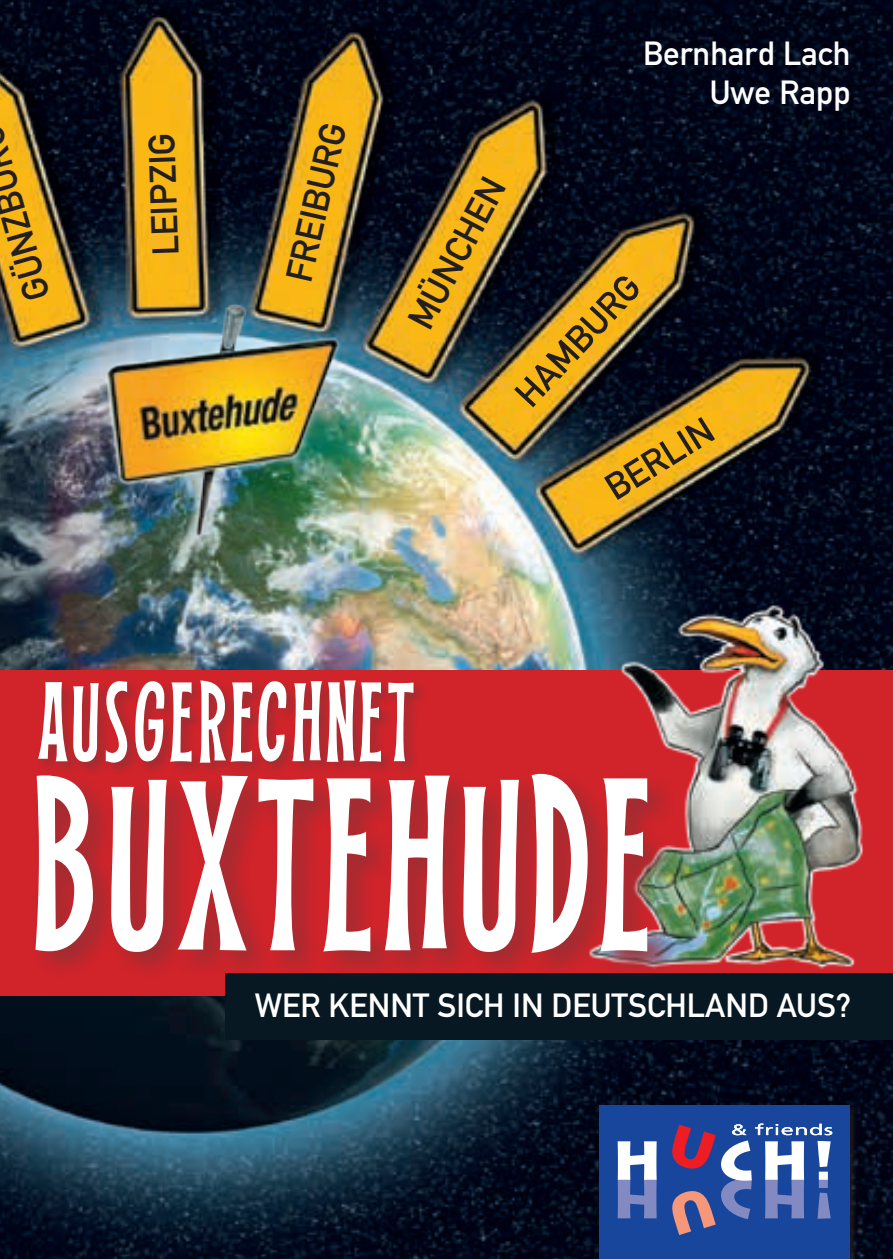
<style>
.page{position:relative;width:893px;height:1259px;background:#fff}
.page>*{position:absolute;margin:0;border:0;box-sizing:border-box;transform-origin:0 0}
.t1{font:250.2px "Kid Captain PB";letter-spacing:.05em;color:#fff}
.t2{font:114.6px "Kid Captain PB";letter-spacing:.05em;color:#fff}
.t3{font:36.6px "DIN Mittelschrift LT";color:#231f20}
.t4{font:33px/39.6px "DIN Mittelschrift";color:#fff;text-align:right}
</style>
<div class="page">
<img style="left:0;top:0;width:893px;height:1259px">
<img style="left:102px;top:275px;width:258px;height:275px">
<div style="left:0;top:670px;width:893px;height:325px;background:#d1232a"></div>
<div style="left:226px;top:973px;width:667px;height:67px;background:#071822"></div>
<img style="left:541px;top:541px;width:352px;height:428px">
<svg style="left:41px;top:768px;width:636px;height:214px"></svg>
<svg style="left:41px;top:683px;width:388px;height:94px"></svg>
<div style="left:599px;top:1105px;width:258px;height:154px;background:#231f20;opacity:.75"></div>
<div style="left:600px;top:1106px;width:250px;height:153px;background:#18469d"></div>
<svg style="left:618px;top:1141px;width:39px;height:77px"></svg>
<svg style="left:672px;top:1123px;width:160px;height:112px"></svg>
<p class="t3" style="left:18px;top:305px;width:137px;rotate:-106deg">GÜNZBU</p>
<p class="t3" style="left:144px;top:256px;width:124px;rotate:-92deg">LEIPZIG</p>
<p class="t3" style="left:277px;top:276px;width:164px;rotate:-77deg">FREIBURG</p>
<p class="t4" style="left:643px;top:33px;width:209px">Bernhard Lach<br>Uwe Rapp</p>
<p class="t3" style="left:399px;top:316px;width:167px;rotate:-62deg">MÜNCHEN</p>
<p class="t3" style="left:506px;top:386px;width:166px;rotate:-47deg">HAMBURG</p>
<p class="t3" style="left:597px;top:472px;width:122px;rotate:-32deg">BERLIN</p>
<h2 class="t2" style="left:40px;top:659px;width:375px">AUSGERECHNET</h2>
<h1 class="t1" style="left:33px;top:728px;width:619px">BUXTEHUDE</h1>
<p class="t4" style="left:255px;top:985px;width:598px">WER KENNT SICH IN DEUTSCHLAND AUS?</p>
</div>
